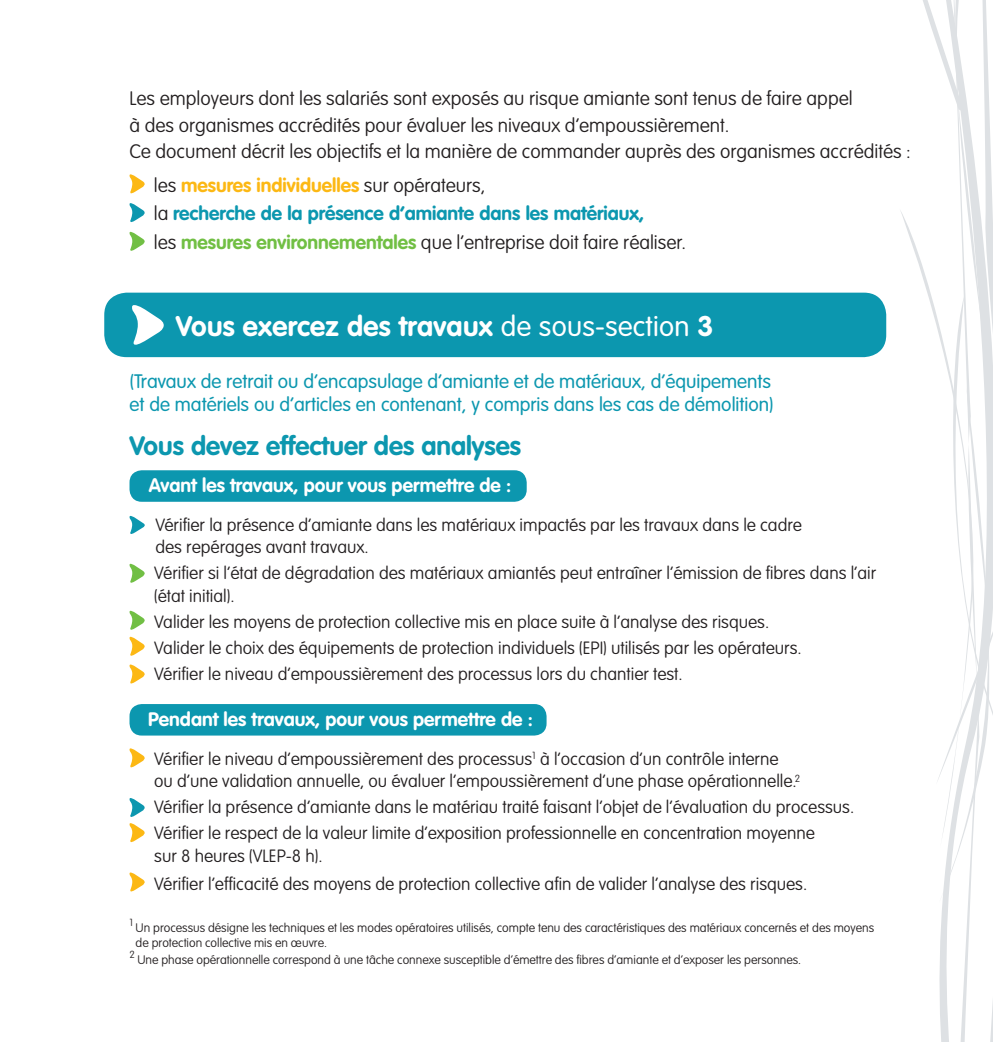
<style>
.page{position:relative;width:993px;height:1042px;background:#fff}
.page>*{position:absolute;margin:0;border:0;box-sizing:border-box;transform-origin:0 0}
.t1{font:700 28px "VAG Rounded Std";letter-spacing:.01em;color:#fff}
.t2{font:700 26.25px "VAG Rounded Std";color:#0c97af}
.t3{font:100 19.25px/26.2px "VAG Rounded Std";color:#231f20}
.t4{font:300 19.25px/23.1px "VAG Rounded Std";color:#0c97af}
.t5{font:700 19.25px "VAG Rounded Std";color:#fff}
.t6{font:100 17.5px/22.8px "VAG Rounded Std";color:#231f20}
.t7{font:100 12.25px/14.9px "VAG Rounded Std";color:#231f20}
.t8{font:100 10.15px "VAG Rounded Std";color:#231f20}
.s1{font-weight:700;color:#fcb814}
.s2{font-weight:700;color:#0c97af}
.s3{font-weight:700;color:#71bf44}
.s4{font-weight:300}
</style>
<div class="page">
<div style="left:104px;top:293px;width:781px;height:64px;background:#0c97af;border-radius:22px"></div>
<svg style="left:129px;top:174px;width:16px;height:77px"></svg>
<div style="left:129px;top:470px;width:397px;height:32px;background:#0c97af;border-radius:12px"></div>
<svg style="left:129px;top:515px;width:16px;height:19px"></svg>
<svg style="left:129px;top:563px;width:16px;height:20px"></svg>
<svg style="left:129px;top:610px;width:16px;height:74px"></svg>
<div style="left:129px;top:704px;width:417px;height:31px;background:#0c97af;border-radius:12px"></div>
<svg style="left:129px;top:748px;width:16px;height:20px"></svg>
<svg style="left:129px;top:798px;width:16px;height:45px"></svg>
<svg style="left:129px;top:872px;width:16px;height:20px"></svg>
<svg style="left:132px;top:305px;width:32px;height:40px"></svg>
<svg style="left:790px;top:0;width:202px;height:1042px"></svg>
<svg style="left:899px;top:209px;width:83px;height:638px"></svg>
<p class="t3" style="left:129px;top:86px;width:782px">Les employeurs dont les salariés sont exposés au risque amiante sont tenus de faire appel<br>à des organismes accrédités pour évaluer les niveaux d’empoussièrement.<br>Ce document décrit les objectifs et la manière de commander auprès des organismes accrédités :</p>
<p class="t3" style="left:154px;top:171px;width:533px;line-height:28.7px">les <span class="s1">mesures individuelles</span> sur opérateurs,<br>la <span class="s2">recherche de la présence d’amiante dans les matériaux,<br></span>les <span class="s3">mesures environnementales</span> que l’entreprise doit faire réaliser.</p>
<h1 class="t1" style="left:176px;top:309px;width:539px">Vous exercez des travaux <span class="s4">de sous-section</span> 3</h1>
<p class="t4" style="left:129px;top:370px;width:645px">(Travaux de retrait ou d’encapsulage d’amiante et de matériaux, d’équipements et de matériels ou d’articles en contenant, y compris dans les cas de démolition)</p>
<h2 class="t2" style="left:129px;top:430px;width:393px">Vous devez effectuer des analyses</h2>
<p class="t5" style="left:149px;top:474px;width:364px">Avant les travaux, pour vous permettre de :</p>
<p class="t6" style="left:155px;top:513px;width:648px">Vérifier la présence d’amiante dans les matériaux impactés par les travaux dans le cadre des repérages avant travaux.</p>
<p class="t6" style="left:154px;top:562px;width:723px">Vérifier si l’état de dégradation des matériaux amiantés peut entraîner l’émission de fibres dans l’air (état initial).</p>
<p class="t6" style="left:154px;top:609px;width:648px;line-height:26.1px">Valider les moyens de protection collective mis en place suite à l’analyse des risques.<br>Valider le choix des équipements de protection individuels (EPI) utilisés par les opérateurs.<br>Vérifier le niveau d’empoussièrement des processus lors du chantier test.</p>
<p class="t5" style="left:148px;top:708px;width:386px">Pendant les travaux, pour vous permettre de :</p>
<p class="t6" style="left:154px;top:748px;width:647px">Vérifier le niveau d’empoussièrement des processus<sup>1</sup> à l’occasion d’un contrôle interne ou d’une validation annuelle, ou évaluer l’empoussièrement d’une phase opérationnelle.<sup>2</sup></p>
<p class="t6" style="left:154px;top:795px;width:701px;line-height:26.1px">Vérifier la présence d’amiante dans le matériau traité faisant l’objet de l’évaluation du processus.<br>Vérifier le respect de la valeur limite d’exposition professionnelle en concentration moyenne</p>
<p class="t6" style="left:154px;top:843px;width:654px;line-height:27.5px">sur 8 heures (VLEP-8 h).<br>Vérifier l’efficacité des moyens de protection collective afin de valider l’analyse des risques.</p>
<p class="t8" style="left:129px;top:916px;width:5px">1</p>
<p class="t7" style="left:135px;top:920px;width:739px">Un processus désigne les techniques et les modes opératoires utilisés, compte tenu des caractéristiques des matériaux concernés et des moyens de protection collective mis en œuvre.</p>
<p class="t8" style="left:129px;top:949px;width:7px">2</p>
<p class="t7" style="left:137px;top:952px;width:665px">Une phase opérationnelle correspond à une tâche connexe susceptible d’émettre des fibres d’amiante et d’exposer les personnes.</p>
</div>
